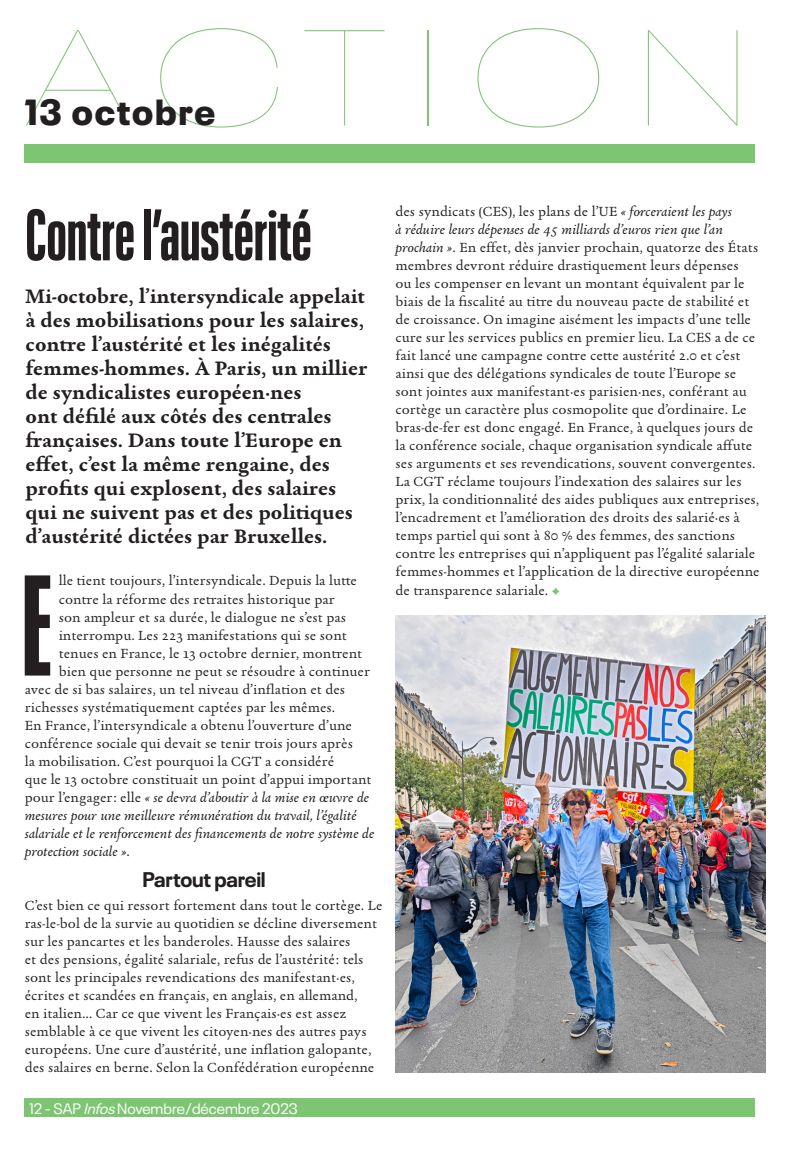
<style>
.page{position:relative;width:808px;height:1149px;background:#fff}
.page>*{position:absolute;margin:0;border:0;box-sizing:border-box;transform-origin:0 0}
.t1{font:700 141.75px "Neue Plak Comp";color:#231f20}
.t2{font:200 expanded 135px "Neue Plak";letter-spacing:.21em;color:#7dc573}
.t3{font:700 72px "Neue Plak Comp";color:#231f20}
.t4{font:900 36px "Neue Plak";letter-spacing:.05em;color:#231f20}
.t5{font:700 21px/24px "Garalda";color:#231f20}
.t6{font:700 21px "Neue Plak";letter-spacing:-.01em;color:#231f20}
.t7{font:15px "Neue Plak";color:#fff}
.t8{font:14.25px/18px "Garalda";color:#231f20}
.t9{font:italic 14.25px "Garalda";color:#231f20}
.s1{font-style:normal}
.s2{font-style:italic}
.s3{color:#7dc573}
</style>
<div class="page">
<div style="left:25px;top:1098px;width:730px;height:18px;background:#7dc573"></div>
<div style="left:25px;top:144px;width:730px;height:18px;background:#7dc573"></div>
<img style="left:395px;top:615px;width:370px;height:456px">
<p class="t2" style="left:25px;top:-26px;width:727px">ACTION</p>
<p class="t4" style="left:25px;top:82px;width:192px">13 octobre</p>
<p class="t3" style="left:26px;top:187px;width:288px">Contre l’austérité</p>
<p class="t5" style="left:26px;top:284px;width:344px">Mi-octobre, l’intersyndicale appelait à des mobilisations pour les salaires, contre l’austérité et les inégalités femmes-hommes. À Paris, un millier de syndicalistes européen·nes<br>ont défilé aux côtés des centrales françaises. Dans toute l’Europe en effet, c’est la même rengaine, des profits qui explosent, des salaires qui ne suivent pas et des politiques d’austérité dictées par Bruxelles.</p>
<p class="t1" style="left:21px;top:532px;width:32px">E</p>
<p class="t8" style="left:59px;top:572px;width:300px">lle tient toujours, l’intersyndicale. Depuis la lutte</p>
<p class="t8" style="left:59px;top:590px;width:278px">contre la réforme des retraites historique par</p>
<p class="t8" style="left:59px;top:608px;width:289px">son ampleur et sa durée, le dialogue ne s’est pas</p>
<p class="t8" style="left:59px;top:626px;width:290px">interrompu. Les 223 manifestations qui se sont</p>
<p class="t8" style="left:59px;top:644px;width:305px">tenues en France, le 13 octobre dernier, montrent</p>
<p class="t8" style="left:59px;top:662px;width:313px">bien que personne ne peut se résoudre à continuer</p>
<p class="t8" style="left:25px;top:680px;width:322px">avec de si bas salaires, un tel niveau d’inflation et des</p>
<p class="t8" style="left:25px;top:698px;width:312px">richesses systématiquement captées par les mêmes.</p>
<p class="t8" style="left:25px;top:716px;width:329px">En France, l’intersyndicale a obtenu l’ouverture d’une</p>
<p class="t8" style="left:25px;top:734px;width:330px">conférence sociale qui devait se tenir trois jours après</p>
<p class="t8" style="left:25px;top:752px;width:311px">la mobilisation. C’est pourquoi la CGT a considéré</p>
<p class="t8" style="left:25px;top:770px;width:348px">que le 13 octobre constituait un point d’appui important</p>
<p class="t9" style="left:25px;top:787px;width:346px"><span class="s1">pour l’engager : elle</span> « se devra d’aboutir à la mise en œuvre de</p>
<p class="t9" style="left:25px;top:805px;width:334px">mesures pour une meilleure rémunération du travail, l’égalité</p>
<p class="t9" style="left:25px;top:823px;width:351px">salariale et le renforcement des financements de notre système de</p>
<p class="t9" style="left:25px;top:841px;width:107px">protection sociale »<span class="s1">.</span></p>
<p class="t6" style="left:143px;top:862px;width:125px">Partout pareil</p>
<p class="t8" style="left:25px;top:896px;width:359px">C’est bien ce qui ressort fortement dans tout le cortège. Le ras-le-bol de la survie au quotidien se décline diversement sur les pancartes et les banderoles. Hausse des salaires<br>et des pensions, égalité salariale, refus de l’austérité : tels sont les principales revendications des manifestant·es, écrites et scandées en français, en anglais, en allemand,<br>en italien… Car ce que vivent les Français·es est assez semblable à ce que vivent les citoyen·nes des autres pays européens. Une cure d’austérité, une inflation galopante, des salaires en berne. Selon la Confédération européenne</p>
<p class="t7" style="left:29px;top:1096px;width:270px">12 - SAP <span class="s2">Infos</span>Novembre/décembre 2023</p>
<p class="t8" style="left:395px;top:203px;width:366px">des syndicats (CES), les plans de l’UE <span class="s2">« forceraient les pays<br>à réduire leurs dépenses de 45 milliards d’euros rien que l’an prochain »</span>. En effet, dès janvier prochain, quatorze des États membres devront réduire drastiquement leurs dépenses<br>ou les compenser en levant un montant équivalent par le biais de la fiscalité au titre du nouveau pacte de stabilité et de croissance. On imagine aisément les impacts d’une telle cure sur les services publics en premier lieu. La CES a de ce fait lancé une campagne contre cette austérité 2.0 et c’est ainsi que des délégations syndicales de toute l’Europe se sont jointes aux manifestant·es parisien·nes, conférant au cortège un caractère plus cosmopolite que d’ordinaire. Le bras-de-fer est donc engagé. En France, à quelques jours de la conférence sociale, chaque organisation syndicale affute ses arguments et ses revendications, souvent convergentes.<br>La CGT réclame toujours l’indexation des salaires sur les prix, la conditionnalité des aides publiques aux entreprises, l’encadrement et l’amélioration des droits des salarié·es à temps partiel qui sont à 80 % des femmes, des sanctions contre les entreprises qui n’appliquent pas l’égalité salariale femmes-hommes et l’application de la directive européenne de transparence salariale. <span class="s3">◆</span></p>
</div>
